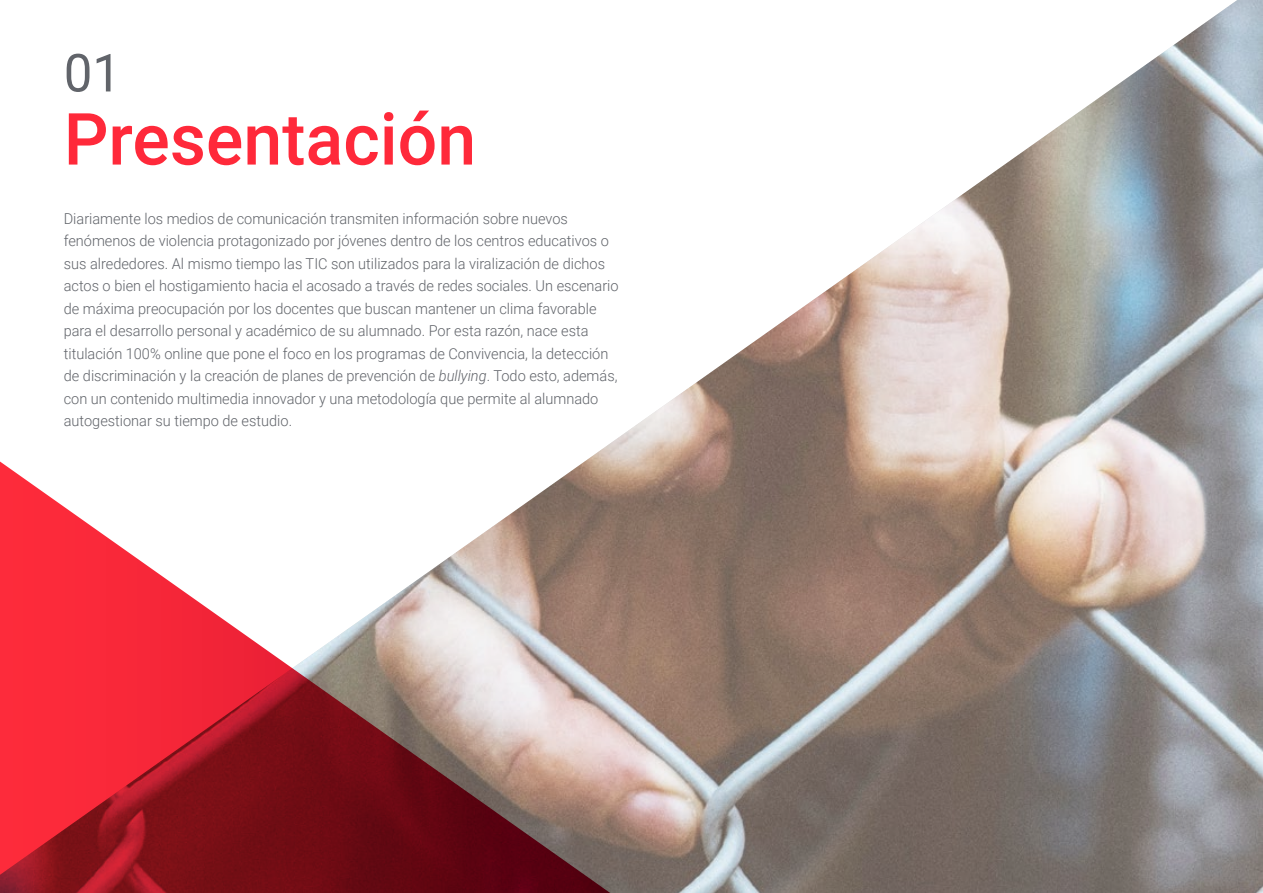
<style>
.page{position:relative;width:1263px;height:893px;background:#fff}
.page>*{position:absolute;margin:0;border:0;box-sizing:border-box;transform-origin:0 0}
.t1{font:500 72px "Roboto";color:#ff293a}
.t2{font:52.5px "Roboto";color:#61646a}
.t3{font:300 15px/22.5px "Roboto";color:#61646a}
.s1{font-style:italic}
</style>
<div class="page">
<img style="left:607px;top:0;width:656px;height:893px">
<svg style="left:0;top:446px;width:640px;height:447px"></svg>
<h2 class="t2" style="left:64px;top:36px;width:59px">01</h2>
<h1 class="t1" style="left:64px;top:89px;width:414px">Presentación</h1>
<p class="t3" style="left:64px;top:207px;width:556px">Diariamente los medios de comunicación transmiten información sobre nuevos fenómenos de violencia protagonizado por jóvenes dentro de los centros educativos o sus alrededores. Al mismo tiempo las TIC son utilizados para la viralización de dichos actos o bien el hostigamiento hacia el acosado a través de redes sociales. Un escenario de máxima preocupación por los docentes que buscan mantener un clima favorable para el desarrollo personal y académico de su alumnado. Por esta razón, nace esta titulación 100% online que pone el foco en los programas de Convivencia, la detección de discriminación y la creación de planes de prevención de <span class="s1">bullying</span>. Todo esto, además, con un contenido multimedia innovador y una metodología que permite al alumnado autogestionar su tiempo de estudio.</p>
</div>
